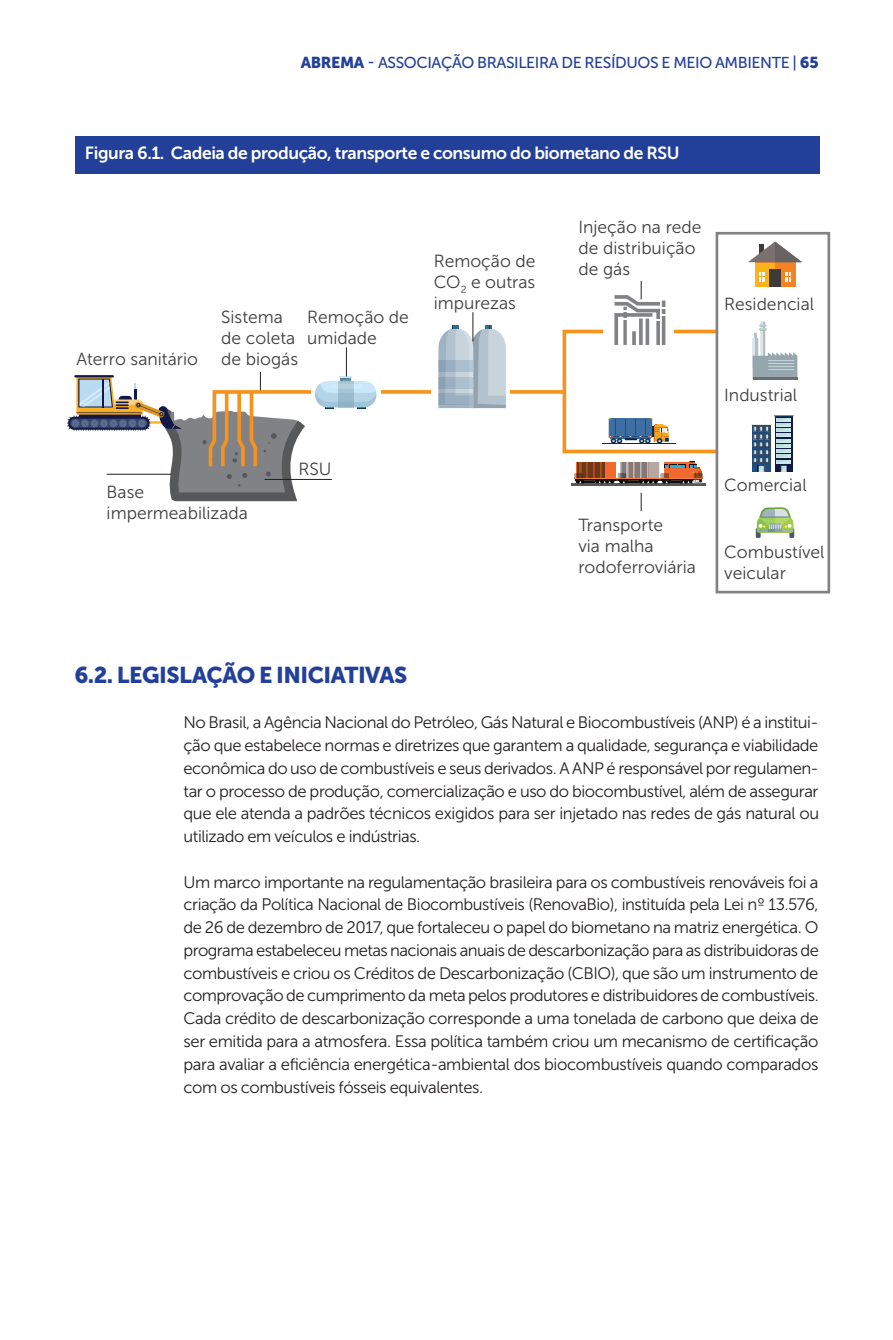
<style>
.page{position:relative;width:893px;height:1340px;background:#fff}
.page>*{position:absolute;margin:0;border:0;box-sizing:border-box;transform-origin:0 0}
.subtitulo{font:22.75px "Museo Sans 900";letter-spacing:-.025em;color:#223f99}
.t1{font:17.5px/21px "Museo Sans 300";color:#3e3e3f}
.titulo_figura{font:17.5px "Museo Sans 700";letter-spacing:-.025em;color:#fff}
.corpo{font:16.62px/22.8px "Museo Sans 300";letter-spacing:-.025em;color:#231f20;text-align:justify}
.t2{font:15.75px "Museo Sans 500";letter-spacing:-.025em;color:#223f99}
.s1{font-family:"Museo Sans 900"}
</style>
<div class="page">
<div style="left:75px;top:136px;width:744px;height:38px;background:#223f99"></div>
<div style="left:562px;top:330px;width:157px;height:123px;border:4px solid #f7931d"></div>
<div style="left:603px;top:306px;width:71px;height:42px;background:#fff"></div>
<svg style="left:609px;top:418px;width:60px;height:25px"></svg>
<hr style="left:602px;top:443px;width:73px;height:1px;background:#082e4d">
<hr style="left:571px;top:483px;width:135px;height:3px;background:#57585a">
<svg style="left:574px;top:461px;width:129px;height:22px;background:#9e715c"></svg>
<div style="left:716px;top:232px;width:114px;height:361px;border:3px solid #808285"></div>
<div style="left:755px;top:262px;width:40px;height:25px;background:#fbb31b"></div>
<div style="left:775px;top:262px;width:20px;height:25px;background:#f58324"></div>
<hr style="left:755px;top:262px;width:40px;height:1px;background:#f58324">
<div style="left:769px;top:269px;width:12px;height:18px;background:#3f3a37"></div>
<svg style="left:748px;top:241px;width:54px;height:21px"></svg>
<svg style="left:759px;top:272px;width:6px;height:10px"></svg>
<svg style="left:785px;top:272px;width:6px;height:10px"></svg>
<svg style="left:753px;top:321px;width:44px;height:58px"></svg>
<div style="left:756px;top:528px;width:5px;height:10px;background:#455b65"></div>
<div style="left:789px;top:528px;width:5px;height:10px;background:#455b65"></div>
<svg style="left:757px;top:507px;width:36px;height:26px"></svg>
<svg style="left:751px;top:415px;width:43px;height:57px"></svg>
<div style="left:781px;top:465px;width:6px;height:7px;border:1px solid #414042"></div>
<svg style="left:67px;top:312px;width:501px;height:190px"></svg>
<svg style="left:614px;top:281px;width:52px;height:64px"></svg>
<svg style="left:641px;top:493px;width:1px;height:18px"></svg>
<hr style="left:107px;top:474px;width:64px;height:1px;background:#231f20">
<p class="t2" style="left:301px;top:54px;width:519px"><span class="s1">ABREMA</span> - ASSOCIAÇÃO BRASILEIRA DE RESÍDUOS E MEIO AMBIENTE | <span class="s1">65</span></p>
<p class="titulo_figura" style="left:85px;top:143px;width:596px">Figura 6.1. Cadeia de produção, transporte e consumo do biometano de RSU</p>
<p class="t1" style="left:76px;top:348px;width:123px">Aterro sanitário</p>
<p class="t1" style="left:221px;top:306px;width:78px">Sistema de coleta de biogás</p>
<p class="t1" style="left:307px;top:306px;width:103px">Remoção de umidade</p>
<p class="t1" style="left:434px;top:250px;width:103px;text-align:justify">Remoção de CO<sub>2</sub> e outras impurezas</p>
<p class="t1" style="left:578px;top:217px;width:125px">Injeção na rede de distribuição de gás</p>
<p class="t1" style="left:724px;top:293px;width:91px">Residencial</p>
<p class="t1" style="left:724px;top:384px;width:75px">Industrial</p>
<p class="t1" style="left:107px;top:481px;width:39px">Base</p>
<p class="t1" style="left:107px;top:502px;width:143px">impermeabilizada</p>
<p class="t1" style="left:299px;top:458px;width:35px">RSU</p>
<p class="t1" style="left:578px;top:514px;width:119px">Transporte<br>via malha rodoferroviária</p>
<p class="t1" style="left:724px;top:474px;width:84px">Comercial</p>
<p class="t1" style="left:724px;top:542px;width:102px">Combustível veicular</p>
<p class="subtitulo" style="left:74px;top:662px;width:334px">6.2. LEGISLAÇÃO E INICIATIVAS</p>
<p class="corpo" style="left:184px;top:711px;width:637px">No Brasil, a Agência Nacional do Petróleo, Gás Natural e Biocombustíveis (ANP) é a institui&shy;ção que estabelece normas e diretrizes que garantem a qualidade, segurança e viabilidade econômica do uso de combustíveis e seus derivados. A ANP é responsável por regulamen&shy;tar o processo de produção, comercialização e uso do biocombustível, além de assegurar que ele atenda a padrões técnicos exigidos para ser injetado nas redes de gás natural ou utilizado em veículos e indústrias.</p>
<p class="corpo" style="left:184px;top:870px;width:637px">Um marco importante na regulamentação brasileira para os combustíveis renováveis foi a criação da Política Nacional de Biocombustíveis (RenovaBio), instituída pela Lei nº 13.576, de 26 de dezembro de 2017, que fortaleceu o papel do biometano na matriz energética. O programa estabeleceu metas nacionais anuais de descarbonização para as distribuidoras de combustíveis e criou os Créditos de Descarbonização (CBIO), que são um instrumento de comprovação de cumprimento da meta pelos produtores e distribuidores de combustíveis.<br>Cada crédito de descarbonização corresponde a uma tonelada de carbono que deixa de ser emitida para a atmosfera. Essa política também criou um mecanismo de certificação para avaliar a eficiência energética-ambiental dos biocombustíveis quando comparados com os combustíveis fósseis equivalentes.</p>
</div>
